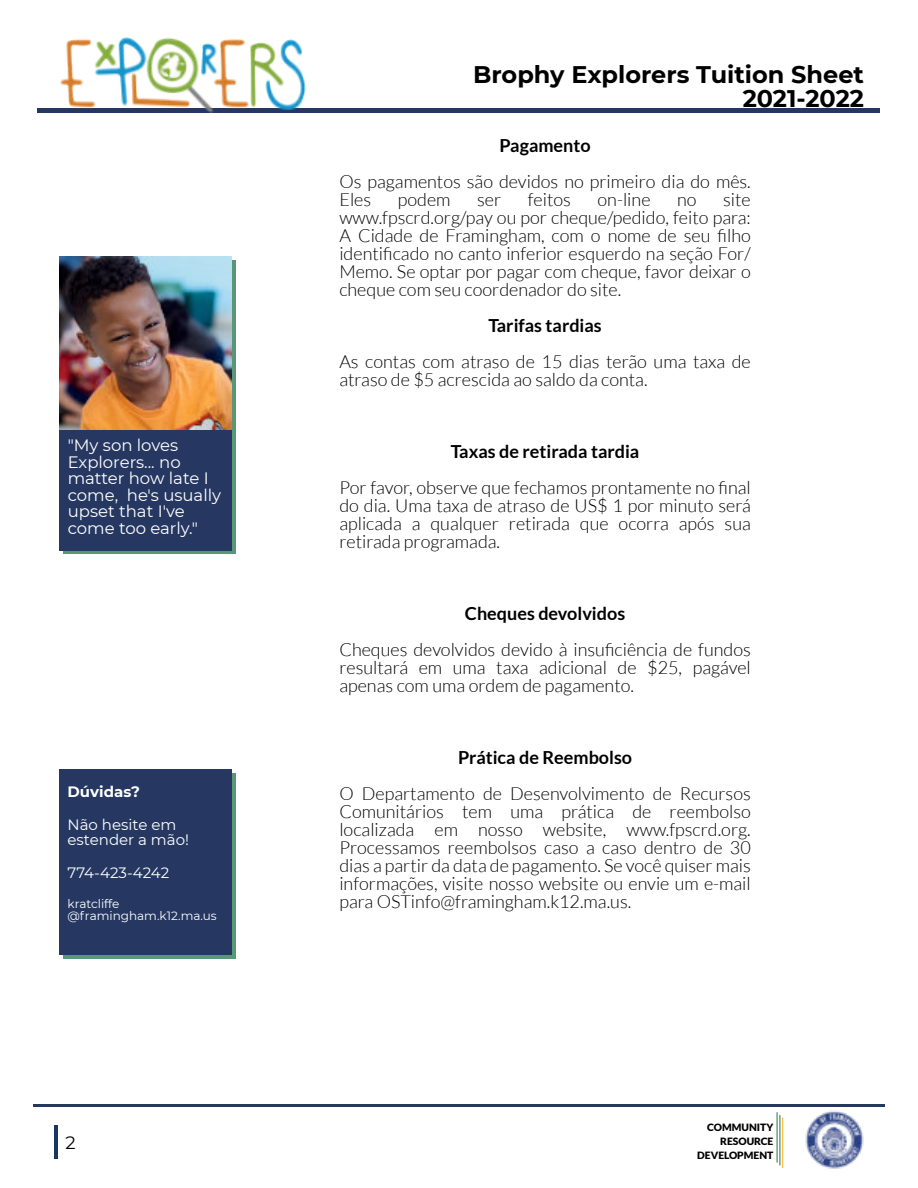
<style>
.page{position:relative;width:918px;height:1188px;background:#fff}
.page>*{position:absolute;margin:0;border:0;box-sizing:border-box;transform-origin:0 0}
.t1{font:700 24px/24px "Montserrat";color:#000;text-align:right}
.t2{font:300 18px/18px "Lato";color:#000;text-align:justify}
.t3{font:700 18px "Lato";color:#000}
.t4{font:18px "Montserrat";color:#000}
.t5{font:16.5px/16.5px "Montserrat";color:#fff}
.t6{font:15px/15px "Montserrat";color:#fff}
.t7{font:700 15px "Montserrat";color:#fff}
.t8{font:12px/12px "Montserrat";color:#fff}
.t9{font:900 10.05px/14.1px "Lato";color:#000;text-align:right}
</style>
<div class="page">
<svg style="left:776px;top:1112px;width:7px;height:56px"></svg>
<img style="left:792px;top:1104px;width:84px;height:65px">
<hr style="left:54px;top:1126px;width:4px;height:33px;background:#173763">
<hr style="left:38px;top:108px;width:842px;height:4px;background:#263862">
<hr style="left:33px;top:1105px;width:852px;height:2px;background:#263862">
<div style="left:63px;top:260px;width:172px;height:294px;background:#5a9777"></div>
<div style="left:59px;top:257px;width:173px;height:294px;background:#263862"></div>
<img style="left:59px;top:257px;width:173px;height:173px">
<div style="left:63px;top:773px;width:172px;height:185px;background:#5a9777"></div>
<div style="left:59px;top:769px;width:173px;height:186px;background:#263862"></div>
<img style="left:54px;top:37px;width:258px;height:76px">
<p class="t5" style="left:68px;top:437px;width:155px">"My son loves<br>Explorers... no matter how late I come, he's usually upset that I've come too early."</p>
<p class="t7" style="left:68px;top:783px;width:74px">Dúvidas?</p>
<p class="t6" style="left:68px;top:818px;width:123px">Não hesite em estender a mão!</p>
<p class="t6" style="left:68px;top:866px;width:103px">774-423-4242</p>
<p class="t8" style="left:68px;top:898px;width:151px">kratcliffe @framingham.k12.ma.us</p>
<p class="t4" style="left:65px;top:1131px;width:12px">2</p>
<h1 class="t1" style="left:473px;top:63px;width:392px">Brophy Explorers Tuition Sheet<br>2021-2022</h1>
<p class="t3" style="left:500px;top:138px;width:93px">Pagamento</p>
<p class="t2" style="left:339px;top:174px;width:413px">Os pagamentos são devidos no primeiro dia do mês.<br>Eles</p>
<p class="t2" style="left:398px;top:192px;width:54px">podem</p>
<p class="t2" style="left:477px;top:192px;width:26px">ser</p>
<p class="t2" style="left:528px;top:192px;width:45px">feitos</p>
<p class="t2" style="left:598px;top:192px;width:54px">on-line</p>
<p class="t2" style="left:677px;top:192px;width:21px">no</p>
<p class="t2" style="left:339px;top:192px;width:413px;text-indent:384px">site www.fpscrd.org/pay ou por cheque/pedido, feito para:<br>A Cidade de Framingham, com o nome de seu filho identificado no canto inferior esquerdo na seção For/ Memo. Se optar por pagar com cheque, favor deixar o cheque com seu coordenador do site.</p>
<p class="t3" style="left:488px;top:318px;width:115px">Tarifas tardias</p>
<p class="t2" style="left:339px;top:354px;width:413px">As contas com atraso de 15 dias terão uma taxa de atraso de $5 acrescida ao saldo da conta.</p>
<p class="t3" style="left:451px;top:444px;width:190px">Taxas de retirada tardia</p>
<p class="t2" style="left:339px;top:480px;width:413px">Por favor, observe que fechamos prontamente no final do dia. Uma taxa de atraso de US$ 1 por minuto será aplicada a qualquer retirada que ocorra após sua retirada programada.</p>
<p class="t3" style="left:465px;top:606px;width:162px">Cheques devolvidos</p>
<p class="t2" style="left:339px;top:642px;width:413px">Cheques devolvidos devido à insuficiência de fundos resultará em uma taxa adicional de $25, pagável apenas com uma ordem de pagamento.</p>
<p class="t3" style="left:458px;top:750px;width:176px">Prática de Reembolso</p>
<p class="t2" style="left:339px;top:786px;width:413px">O Departamento de Desenvolvimento de Recursos Comunitários tem uma prática de reembolso localizada em nosso website, www.fpscrd.org.<br>Processamos reembolsos caso a caso dentro de 30 dias a partir da data de pagamento. Se você quiser mais informações, visite nosso website ou envie um e-mail para OSTinfo@framingham.k12.ma.us.</p>
<p class="t9" style="left:697px;top:1121px;width:78px">COMMUNITY<br>RESOURCE<br>DEVELOPMENT</p>
</div>
